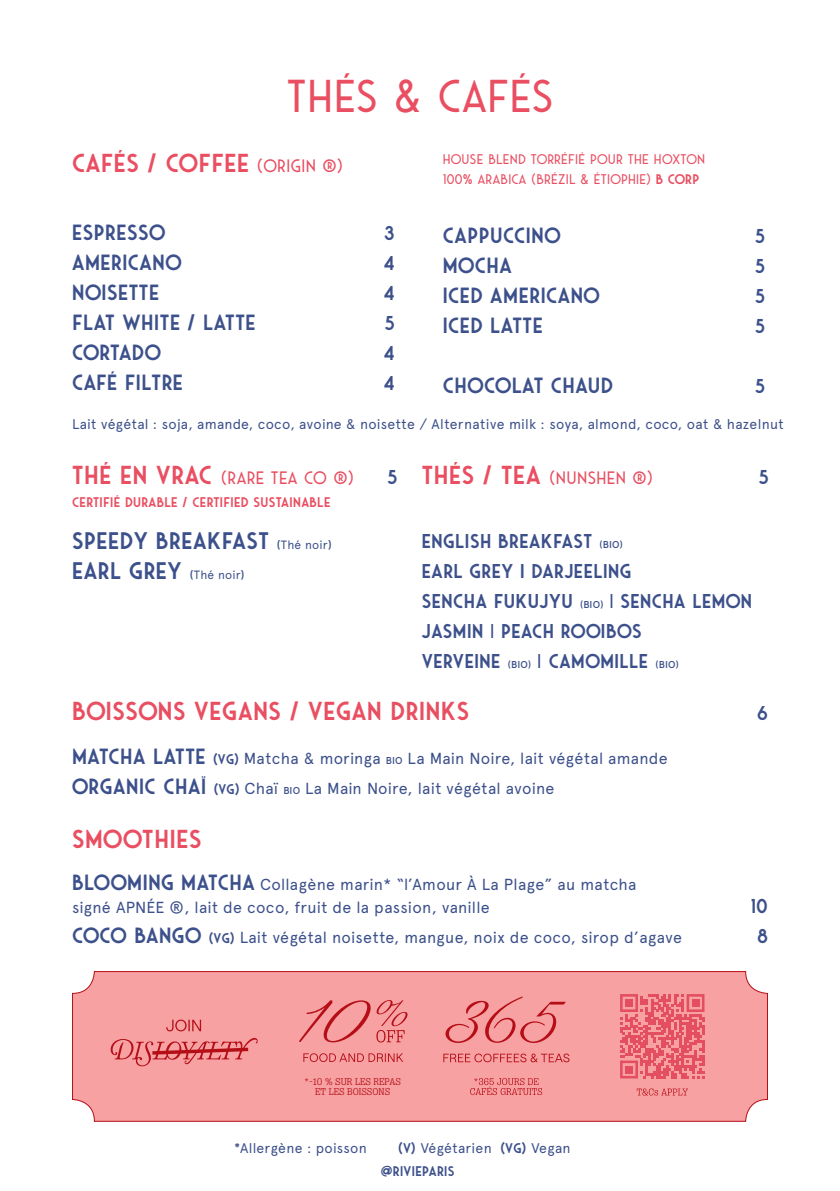
<style>
.page{position:relative;width:840px;height:1191px;background:#fff}
.page>*{position:absolute;margin:0;border:0;box-sizing:border-box;transform-origin:0 0}
.t1{font:46px "Saveur Sans";letter-spacing:.01em;color:#e94e61}
.t2{font:600 26px "Saveur Sans";letter-spacing:.025em;color:#e94e61}
.t3{font:600 24px "Saveur Sans";letter-spacing:.025em;color:#3c508b}
.t4{font:600 22px "Saveur Sans";letter-spacing:.025em;color:#3c508b}
.t5{font:600 22px "Saveur Sans";color:#3c508b}
.t6{font:600 20px "Saveur Sans";letter-spacing:.025em;color:#3c508b}
.t7{font:18px "Saveur Sans";letter-spacing:.025em;color:#e94e61}
.t8{font:16px "Apercu Pro";letter-spacing:.015em;color:#3c508b}
.left_align_body{font:14px "Apercu Pro";letter-spacing:.02em;color:#3c508b}
.t9{font:14px "Saveur Sans";letter-spacing:.025em;color:#e94e61}
.t10{font:600 14px "Saveur Sans";letter-spacing:.025em;color:#e94e61}
.t11{font:600 14px "Saveur Sans";letter-spacing:.025em;color:#3c508b}
.t12{font:300 10px "PP Right Slab";color:#b50e16}
.s1{font-weight:400;font-size:18px}
.s2{font-weight:600}
.s3{font-weight:600;font-size:26px}
.s4{font-family:"Apercu Pro";font-weight:500;font-size:12px}
.s5{font-family:"Apercu Pro";font-weight:400;font-size:12px}
.s6{font-family:"Apercu Pro";font-weight:500;font-size:10px}
.s7{font-weight:400}
.s8{font-family:"Saveur Sans";font-weight:600;font-size:22px}
.s9{font-family:"Saveur Sans";font-weight:600;font-size:14px}
.s10{font-weight:500;font-size:10px}
.s11{font-family:"Saveur Sans";font-weight:600}
</style>
<div class="page">
<div style="left:72px;top:971px;width:695px;height:150px;background:#f7a1a3;border-radius:22px"></div>
<div style="left:72px;top:971px;width:695px;height:150px;border:1px solid #b50e16;border-radius:22px"></div>
<svg style="left:110px;top:1038px;width:148px;height:28px"></svg>
<svg style="left:303px;top:1053px;width:100px;height:9px"></svg>
<svg style="left:299px;top:1000px;width:109px;height:42px"></svg>
<svg style="left:470px;top:1078px;width:72px;height:17px"></svg>
<svg style="left:443px;top:1053px;width:126px;height:9px"></svg>
<svg style="left:445px;top:996px;width:120px;height:47px"></svg>
<svg style="left:636px;top:1088px;width:51px;height:7px"></svg>
<svg style="left:166px;top:1019px;width:35px;height:12px"></svg>
<svg style="left:620px;top:994px;width:84px;height:84px"></svg>
<p class="t1" style="left:287px;top:72px;width:267px">THÉS &amp; CAFÉS</p>
<p class="t2" style="left:72px;top:150px;width:272px">CAFÉS / COFFEE <span class="s1">(ORIGIN ®)</span></p>
<p class="t9" style="left:442px;top:152px;width:264px">HOUSE BLEND TORRÉFIÉ POUR THE HOXTON</p>
<p class="t9" style="left:442px;top:172px;width:258px">100% ARABICA (BRÉZIL &amp; ÉTIOPHIE) <span class="s2">B CORP</span></p>
<p class="t4" style="left:72px;top:220px;width:95px">ESPRESSO</p>
<p class="t6" style="left:384px;top:222px;width:12px">3</p>
<p class="t4" style="left:72px;top:250px;width:111px">AMERICANO</p>
<p class="t6" style="left:383px;top:252px;width:12px">4</p>
<p class="t4" style="left:72px;top:280px;width:89px">NOISETTE</p>
<p class="t6" style="left:383px;top:282px;width:12px">4</p>
<p class="t4" style="left:72px;top:310px;width:185px">FLAT WHITE / LATTE</p>
<p class="t6" style="left:384px;top:312px;width:11px">5</p>
<p class="t5" style="left:72px;top:340px;width:90px">CORTADO</p>
<p class="t6" style="left:383px;top:342px;width:12px">4</p>
<p class="t4" style="left:72px;top:370px;width:112px">CAFÉ FILTRE</p>
<p class="t6" style="left:383px;top:372px;width:12px">4</p>
<p class="left_align_body" style="left:72px;top:414px;width:712px">Lait végétal : soja, amande, coco, avoine &amp; noisette / Alternative milk : soya, almond, coco, oat &amp; hazelnut</p>
<p class="t4" style="left:442px;top:224px;width:119px">CAPPUCCINO</p>
<p class="t6" style="left:754px;top:225px;width:11px">5</p>
<p class="t4" style="left:442px;top:254px;width:71px">MOCHA</p>
<p class="t6" style="left:754px;top:255px;width:11px">5</p>
<p class="t4" style="left:442px;top:284px;width:159px">ICED AMERICANO</p>
<p class="t6" style="left:754px;top:285px;width:11px">5</p>
<p class="t4" style="left:442px;top:314px;width:102px">ICED LATTE</p>
<p class="t6" style="left:754px;top:315px;width:11px">5</p>
<p class="t4" style="left:442px;top:374px;width:172px">CHOCOLAT CHAUD</p>
<p class="t6" style="left:754px;top:375px;width:11px">5</p>
<p class="t7" style="left:72px;top:468px;width:283px"><span class="s3">THÉ EN VRAC</span> (RARE TEA CO ®)</p>
<p class="t6" style="left:387px;top:467px;width:11px">5</p>
<p class="t10" style="left:72px;top:495px;width:260px">CERTIFIÉ DURABLE / CERTIFIED SUSTAINABLE</p>
<p class="t3" style="left:72px;top:528px;width:261px">SPEEDY BREAKFAST <span class="s4">(</span><span class="s5">Thé noir</span><span class="s4">)</span></p>
<p class="t3" style="left:72px;top:558px;width:174px">EARL GREY <span class="s4">(</span><span class="s5">Thé noir</span><span class="s4">)</span></p>
<p class="t7" style="left:421px;top:468px;width:232px"><span class="s3">THÉS / TEA</span> (NUNSHEN ®)</p>
<p class="t6" style="left:758px;top:467px;width:11px">5</p>
<p class="t6" style="left:421px;top:531px;width:202px">ENGLISH BREAKFAST <span class="s6">(BIO)</span></p>
<p class="t6" style="left:421px;top:561px;width:211px">EARL GREY I DARJEELING</p>
<p class="t6" style="left:421px;top:591px;width:331px">SENCHA FUKUJYU <span class="s6">(BIO)</span> <span class="s7">I</span> SENCHA LEMON</p>
<p class="t6" style="left:421px;top:621px;width:221px">JASMIN <span class="s7">I</span> PEACH ROOIBOS</p>
<p class="t6" style="left:421px;top:651px;width:258px">VERVEINE <span class="s6">(BIO)</span> <span class="s7">I</span> CAMOMILLE <span class="s6">(BIO)</span></p>
<p class="t2" style="left:72px;top:697px;width:398px">BOISSONS VEGANS / VEGAN DRINKS</p>
<p class="t6" style="left:756px;top:702px;width:12px">6</p>
<p class="t8" style="left:72px;top:746px;width:596px"><span class="s8">MATCHA LATTE</span> <span class="s9">(VG)</span> Matcha &amp; moringa <span class="s10">BIO</span> La Main Noire, lait végétal amande</p>
<p class="t8" style="left:72px;top:776px;width:483px"><span class="s8">ORGANIC CHAÏ</span> <span class="s9">(VG)</span> Chaï <span class="s10">BIO</span> La Main Noire, lait végétal avoine</p>
<p class="t2" style="left:72px;top:825px;width:131px">SMOOTHIES</p>
<p class="t8" style="left:72px;top:872px;width:565px"><span class="s8">BLOOMING MATCHA</span> Collagène marin* “l’Amour À La Plage” au matcha</p>
<p class="t8" style="left:72px;top:895px;width:419px">signé APNÉE ®, lait de coco, fruit de la passion, vanille</p>
<p class="t6" style="left:750px;top:895px;width:18px">10</p>
<p class="t8" style="left:72px;top:925px;width:611px"><span class="s8">COCO BANGO</span> <span class="s9">(VG)</span> Lait végétal noisette, mangue, noix de coco, sirop d’agave</p>
<p class="t6" style="left:757px;top:925px;width:12px">8</p>
<p class="t12" style="left:304px;top:1076px;width:98px">*-10 % SUR LES REPAS</p>
<p class="t12" style="left:315px;top:1086px;width:77px">ET LES BOISSONS</p>
<p class="left_align_body" style="left:234px;top:1137px;width:134px"><span class="s11">*</span>Allergène : poisson</p>
<p class="left_align_body" style="left:398px;top:1137px;width:174px"><span class="s11">(V)</span> Végétarien <span class="s11">(VG)</span> Vegan</p>
<p class="t11" style="left:380px;top:1164px;width:75px">@RIVIEPARIS</p>
</div>
